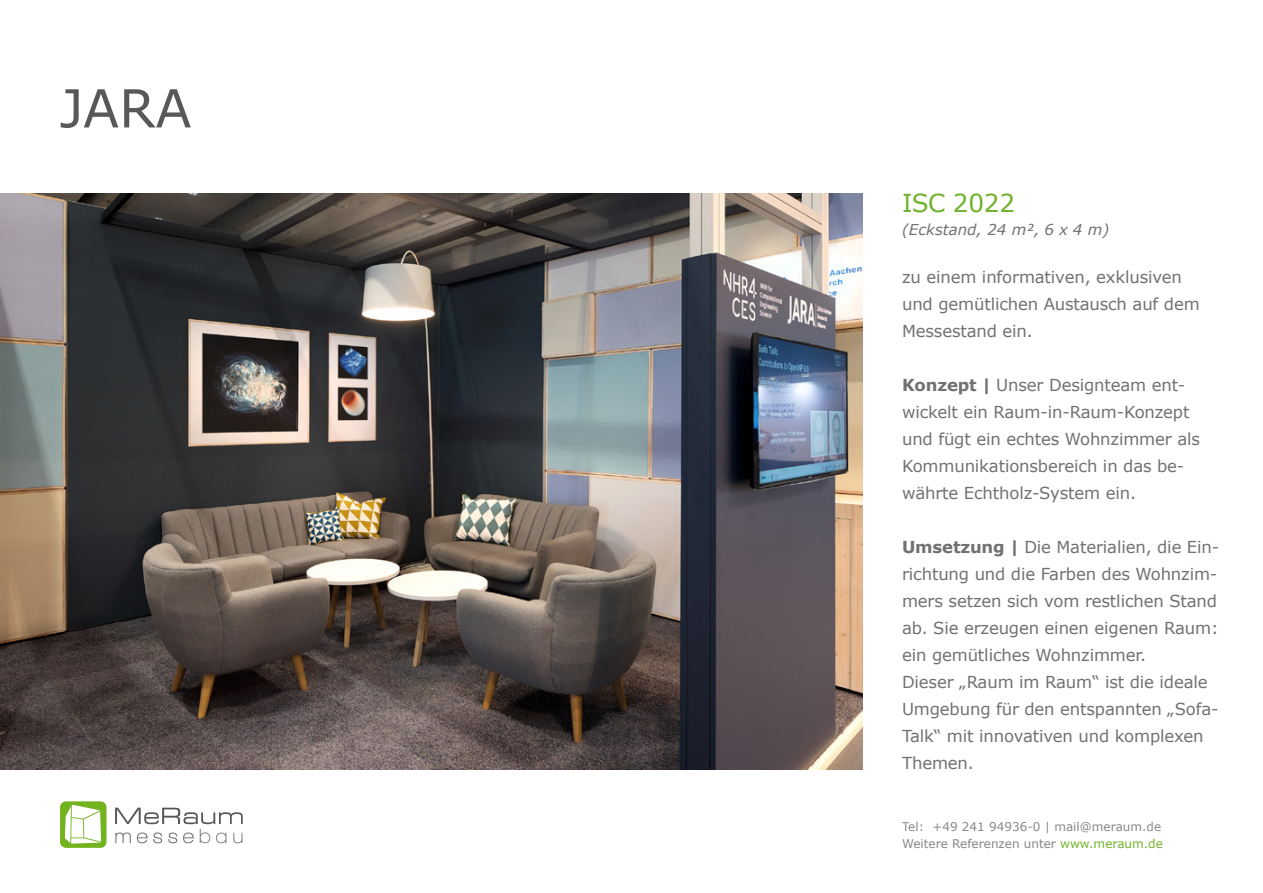
<style>
.page{position:relative;width:1263px;height:893px;background:#fff}
.page>*{position:absolute;margin:0;border:0;box-sizing:border-box;transform-origin:0 0}
.t1{font:52.5px "Verdana";color:#58585a}
.t2{font:24.75px "Verdana";letter-spacing:-.01em;color:#70b22d}
.t3{font:16.5px/27px "Verdana";letter-spacing:-.01em;color:#707172}
.t4{font:italic 15px "Verdana";color:#707172}
.t5{font:12px/17.4px "Verdana";color:#87888a}
.s1{font-weight:700}
.s2{color:#70b22d}
</style>
<div class="page">
<div style="left:60px;top:801px;width:47px;height:47px;background:#74b320;border-radius:6px"></div>
<svg style="left:115px;top:808px;width:128px;height:35px"></svg>
<svg style="left:65px;top:805px;width:36px;height:39px"></svg>
<img style="left:0;top:193px;width:862px;height:577px">
<h1 class="t1" style="left:60px;top:72px;width:133px">JARA</h1>
<h2 class="t2" style="left:902px;top:186px;width:115px">ISC 2022</h2>
<p class="t4" style="left:902px;top:219px;width:209px">(Eckstand, 24 m², 6 x 4 m)</p>
<p class="t3" style="left:902px;top:263px;width:299px">zu einem informativen, exklusiven und gemütlichen Austausch auf dem<br>Messestand ein.</p>
<p class="t3" style="left:902px;top:371px;width:299px"><span class="s1">Konzept |</span> Unser Designteam ent&shy;wickelt ein Raum-in-Raum-Konzept und fügt ein echtes Wohnzimmer als Kommunikationsbereich in das be&shy;währte Echtholz-System ein.</p>
<p class="t3" style="left:902px;top:533px;width:319px"><span class="s1">Umsetzung |</span> Die Materialien, die Ein&shy;richtung und die Farben des Wohnzim&shy;mers setzen sich vom restlichen Stand ab. Sie erzeugen einen eigenen Raum: ein gemütliches Wohnzimmer.<br>Dieser „Raum im Raum“ ist die ideale<br>Umgebung für den entspannten „Sofa-<br>Talk“ mit innovativen und komplexen<br>Themen.</p>
<p class="t5" style="left:902px;top:818px;width:262px">Tel: +49 241 94936-0 | mail@meraum.de<br>Weitere Referenzen unter <span class="s2">www.meraum.de</span></p>
</div>
